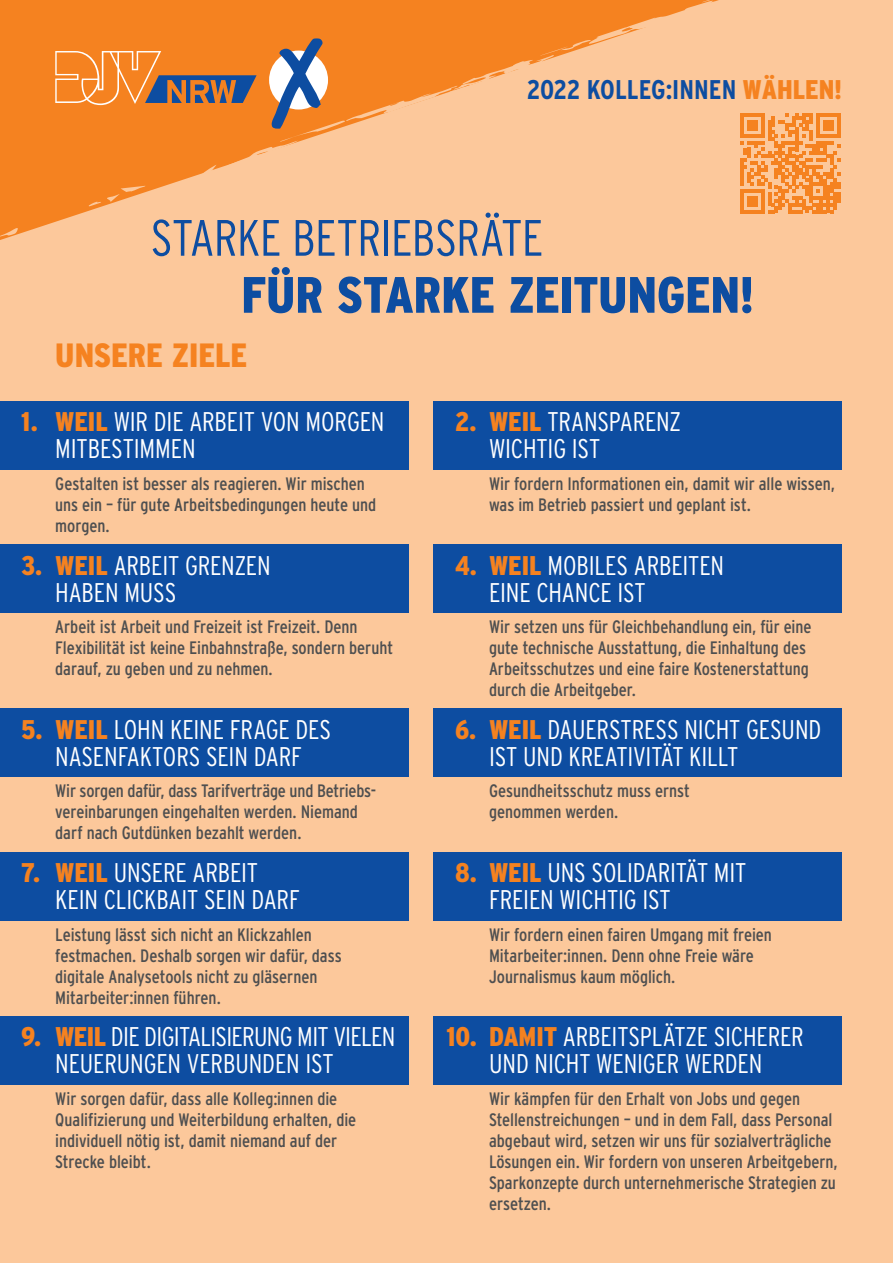
<style>
.page{position:relative;width:893px;height:1263px;background:#fcc89b}
.page>*{position:absolute;margin:0;border:0;box-sizing:border-box;transform-origin:0 0}
.t1{font:900 51px "Interstate Condensed";letter-spacing:-.01em;color:#0d4da1}
.t2{font:300 51px "Interstate Condensed";letter-spacing:-.01em;color:#0d4da1}
.t3{font:900 33.6px "Interstate Condensed";letter-spacing:-.005em;color:#f58220}
.t4{font:300 27px/27px "Interstate Condensed";letter-spacing:-.005em;color:#fff}
.t5{font:300 27px/27px "Interstate Condensed";letter-spacing:-.025em;color:#fff}
.t6{font:700 27px "Interstate Condensed";color:#0d4da1}
.t7{font:900 27px "Interstate Condensed";color:#f58220}
.t8{font:18px/21px "Interstate Condensed";color:#4e4f50}
.s1{font-weight:900;color:#f58220}
.s2{color:#4b4c4d}
</style>
<div class="page">
<div style="left:0;top:401px;width:408px;height:68px;background:#0d4da1"></div>
<div style="left:434px;top:401px;width:408px;height:68px;background:#0d4da1"></div>
<div style="left:0;top:544px;width:408px;height:68px;background:#0d4da1"></div>
<div style="left:434px;top:544px;width:408px;height:68px;background:#0d4da1"></div>
<div style="left:0;top:709px;width:408px;height:68px;background:#0d4da1"></div>
<div style="left:434px;top:709px;width:408px;height:68px;background:#0d4da1"></div>
<div style="left:0;top:852px;width:408px;height:68px;background:#0d4da1"></div>
<div style="left:434px;top:852px;width:408px;height:68px;background:#0d4da1"></div>
<div style="left:0;top:1016px;width:408px;height:68px;background:#0d4da1"></div>
<div style="left:434px;top:1016px;width:408px;height:68px;background:#0d4da1"></div>
<svg style="left:740px;top:113px;width:100px;height:100px"></svg>
<svg style="left:0;top:0;width:719px;height:240px"></svg>
<div style="left:269px;top:51px;width:59px;height:59px;border:5px solid #fff;border-radius:50%"></div>
<svg style="left:272px;top:38px;width:50px;height:91px;background:#a49593"></svg>
<svg style="left:55px;top:51px;width:202px;height:54px;background:#cf8246"></svg>
<h3 class="t6" style="left:527px;top:74px;width:317px">2022 KOLLEG:INNEN <span class="s1">WÄHLEN!</span></h3>
<h1 class="t2" style="left:151px;top:209px;width:394px">STARKE BETRIEBSRÄTE</h1>
<h1 class="t1" style="left:241px;top:267px;width:514px">FÜR STARKE ZEITUNGEN!</h1>
<h2 class="t3" style="left:55px;top:336px;width:194px">UNSERE ZIELE</h2>
<h3 class="t7" style="left:21px;top:407px;width:18px">1.</h3>
<h3 class="t4" style="left:489px;top:408px;width:194px"><span class="s1">WEIL</span> TRANSPARENZ<br>WICHTIG IST</h3>
<p class="t8" style="left:489px;top:473px;width:348px">Wir fordern Informationen ein, damit wir alle wissen, was im Betrieb passiert und geplant ist.</p>
<h3 class="t4" style="left:55px;top:408px;width:331px"><span class="s1">WEIL</span> WIR DIE ARBEIT VON MORGEN<br>MITBESTIMMEN</h3>
<p class="t8" style="left:55px;top:473px;width:322px">Gestalten ist besser als reagieren. Wir mischen uns ein – für gu<span class="s2">te Ar</span>beitsbedingungen heute und morgen.</p>
<h3 class="t7" style="left:455px;top:407px;width:23px">2.</h3>
<h3 class="t7" style="left:21px;top:550px;width:23px">3.</h3>
<h3 class="t4" style="left:489px;top:551px;width:237px;text-indent:-34px"><span class="s1">4. WEIL</span> MOBILES ARBEITEN<br>EINE CHANCE IST</h3>
<p class="t8" style="left:489px;top:616px;width:324px">Wir setzen uns für Gleichbehandlung ein, für eine gute technische Ausstattung, die Einhaltung des Arbeitsschutzes und eine faire Kostenerstattung durch die Arbeitgeber.</p>
<h3 class="t4" style="left:55px;top:715px;width:277px"><span class="s1">WEIL</span> LOHN KEINE FRAGE DES<br>NASENFAKTORS SEIN DARF</h3>
<p class="t8" style="left:55px;top:780px;width:322px">Wir sorgen dafür, dass Tarifverträge und Betriebs&shy;vereinbarungen eingehalten werden. Niemand darf nach Gutdünken bezahlt werden.</p>
<h3 class="t4" style="left:55px;top:551px;width:217px"><span class="s1">WEIL</span> ARBEIT GRENZEN<br>HABEN MUSS</h3>
<p class="t8" style="left:55px;top:616px;width:339px">Arbeit ist Arbeit und Freizeit ist Freizeit. Denn<br>Flexibilität ist keine Einbahnstraße, sondern beruht darauf, zu geben und zu nehmen.</p>
<h3 class="t7" style="left:455px;top:714px;width:23px">6.</h3>
<h3 class="t7" style="left:21px;top:714px;width:23px">5.</h3>
<h3 class="t4" style="left:489px;top:715px;width:334px"><span class="s1">WEIL</span> DAUERSTRESS NICHT GESUND<br>IST UND KREATIVITÄT KILLT</h3>
<p class="t8" style="left:489px;top:780px;width:203px">Gesundheitsschutz muss ernst genommen werden.</p>
<h3 class="t7" style="left:21px;top:858px;width:20px">7.</h3>
<h3 class="t4" style="left:489px;top:859px;width:259px"><span class="s1">WEIL</span> UNS SOLIDARITÄT MIT<br>FREIEN WICHTIG IST</h3>
<p class="t8" style="left:489px;top:923px;width:284px">Wir fordern einen fairen Umgang mit freien<br>Mitarbeiter:innen. Denn ohne Freie wäre<br>Journalismus kaum möglich.</p>
<h3 class="t4" style="left:55px;top:859px;width:246px"><span class="s1">WEIL</span> UNSERE ARBEIT<br>KEIN CLICKBAIT SEIN DARF</h3>
<p class="t8" style="left:55px;top:923px;width:288px">Leistung lässt sich nicht an Klickzahlen festmachen. Deshalb sorgen wir dafür, dass digitale Analysetools nicht zu gläsernen Mitarbeiter:innen führen.</p>
<h3 class="t7" style="left:455px;top:858px;width:23px">8.</h3>
<h3 class="t7" style="left:21px;top:1022px;width:22px">9.</h3>
<h3 class="t4" style="left:446px;top:1023px;width:359px;text-align:center"><span class="s1">10. DAMIT</span> ARBEITSPLÄTZE SICHERER<br>UND NICHT WENIGER WERDEN</h3>
<p class="t8" style="left:489px;top:1088px;width:350px">Wir kämpfen für den Erhalt von Jobs und gegen Stellenstreichungen – und in dem Fall, dass Personal abgebaut wird, setzen wir uns für sozialverträgliche Lösungen ein. Wir fordern von unseren Arbeitgebern, Sparkonzepte durch unternehmerische Strategien zu ersetzen.</p>
<h3 class="t5" style="left:55px;top:1023px;width:342px"><span class="s1">WEIL</span> DIE DIGITALISIERUNG MIT VIELEN<br>NEUERUNGEN VERBUNDEN IST</h3>
<p class="t8" style="left:55px;top:1088px;width:303px">Wir sorgen dafür, dass alle Kolleg:innen die Qualifizierung und Weiterbildung erhalten, die individuell nötig ist, damit niemand auf der Strecke bleibt.</p>
</div>
